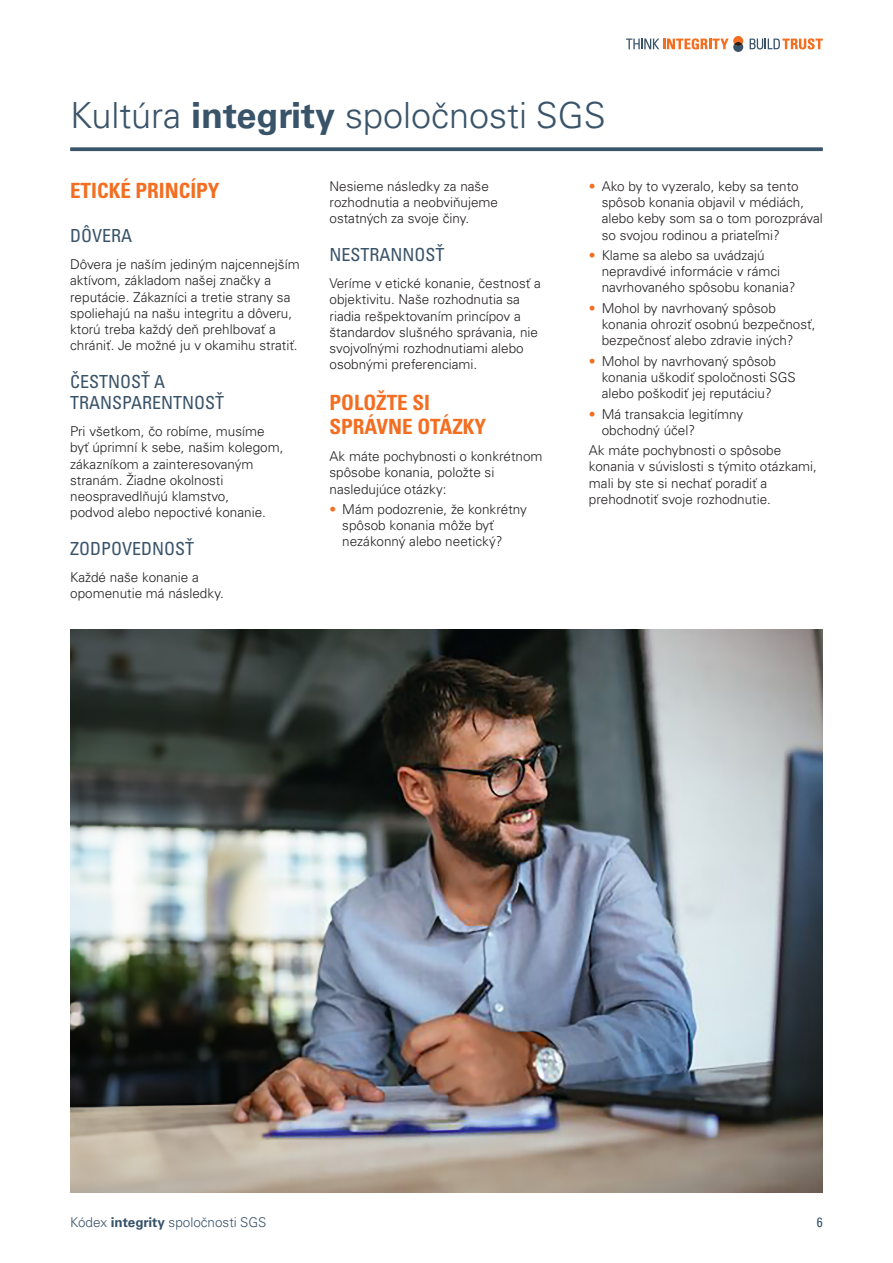
<style>
.page{position:relative;width:893px;height:1263px;background:#fff}
.page>*{position:absolute;margin:0;border:0;box-sizing:border-box;transform-origin:0 0}
.t1{font:300 36px "Univers LTCYR 45";color:#395369}
.First_Subheading{font:21px/24px "Univers LTCYR 67 Bold Cond";color:#f36e21}
.Second_Subheading{font:condensed 18px/21px "Univers LTCYR 57";color:#395369}
.Body_Text{font:300 13.5px/16.2px "Univers LTCYR 45";color:#231f20}
.t2{font:300 13.5px "Univers LTCYR 45";color:#395369}
.Body_Text-2{font:condensed 13.5px "Univers LT";color:#395369}
.s1{font-family:"Univers LTCYR 65";font-weight:700}
.s2{color:#f36e21}
</style>
<div class="page">
<svg style="left:70px;top:147px;width:753px;height:4px;background:#4a6175"></svg>
<img style="left:70px;top:630px;width:753px;height:563px">
<svg style="left:750px;top:38px;width:73px;height:11px"></svg>
<svg style="left:626px;top:36px;width:117px;height:16px"></svg>
<p class="t1" style="left:70px;top:92px;width:537px">Kultúra <span class="s1">integrity</span> spoločnosti SGS</p>
<p class="First_Subheading" style="left:70px;top:178px;width:151px">ETICKÉ PRINCÍPY</p>
<p class="Second_Subheading" style="left:70px;top:225px;width:64px">DÔVERA</p>
<p class="Body_Text" style="left:70px;top:256px;width:231px">Dôvera je naším jediným najcennejším aktívom, základom našej značky a reputácie. Zákazníci a tretie strany sa spoliehajú na našu integritu a dôveru, ktorú treba každý deň prehlbovať a chrániť. Je možné ju v okamihu stratiť.</p>
<p class="Second_Subheading" style="left:70px;top:371px;width:156px">ČESTNOSŤ A<br>TRANSPARENTNOSŤ</p>
<p class="Body_Text" style="left:70px;top:423px;width:215px">Pri všetkom, čo robíme, musíme byť úprimní k sebe, našim kolegom, zákazníkom a zainteresovaným stranám. Žiadne okolnosti neospravedlňujú klamstvo,<br>podvod alebo nepoctivé konanie.</p>
<p class="Second_Subheading" style="left:70px;top:538px;width:126px">ZODPOVEDNOSŤ</p>
<p class="Body_Text" style="left:70px;top:569px;width:155px">Každé naše konanie a opomenutie má následky.</p>
<p class="Body_Text" style="left:330px;top:178px;width:170px">Nesieme následky za naše rozhodnutia a neobviňujeme ostatných za svoje činy.</p>
<p class="Second_Subheading" style="left:330px;top:244px;width:117px">NESTRANNOSŤ</p>
<p class="Body_Text" style="left:330px;top:275px;width:213px">Veríme v etické konanie, čestnosť a objektivitu. Naše rozhodnutia sa riadia rešpektovaním princípov a štandardov slušného správania, nie svojvoľnými rozhodnutiami alebo osobnými preferenciami.</p>
<p class="First_Subheading" style="left:330px;top:390px;width:158px">POLOŽTE SI<br>SPRÁVNE OTÁZKY</p>
<p class="Body_Text" style="left:330px;top:448px;width:215px">Ak máte pochybnosti o konkrétnom spôsobe konania, položte si nasledujúce otázky:</p>
<p class="Body_Text" style="left:342px;top:501px;width:186px;text-indent:-13px"><span class="s2">•</span> Mám podozrenie, že konkrétny spôsob konania môže byť nezákonný alebo neetický?</p>
<p class="Body_Text" style="left:602px;top:178px;width:223px;text-indent:-13px"><span class="s2">•</span> Ako by to vyzeralo, keby sa tento spôsob konania objavil v médiách, alebo keby som sa o tom porozprával so svojou rodinou a priateľmi?</p>
<p class="Body_Text" style="left:602px;top:247px;width:196px;text-indent:-13px"><span class="s2">•</span> Klame sa alebo sa uvádzajú nepravdivé informácie v rámci navrhovaného spôsobu konania?</p>
<p class="Body_Text" style="left:602px;top:300px;width:215px;text-indent:-13px"><span class="s2">•</span> Mohol by navrhovaný spôsob konania ohroziť osobnú bezpečnosť, bezpečnosť alebo zdravie iných?</p>
<p class="Body_Text" style="left:602px;top:352px;width:195px;text-indent:-13px"><span class="s2">•</span> Mohol by navrhovaný spôsob konania uškodiť spoločnosti SGS alebo poškodiť jej reputáciu?</p>
<p class="Body_Text" style="left:602px;top:405px;width:143px;text-indent:-13px"><span class="s2">•</span> Má transakcia legitímny obchodný účel?</p>
<p class="Body_Text" style="left:589px;top:442px;width:229px">Ak máte pochybnosti o spôsobe konania v súvislosti s týmito otázkami, mali by ste si nechať poradiť a prehodnotiť svoje rozhodnutie.</p>
<p class="t2" style="left:70px;top:1214px;width:198px">Kódex <span class="s1">integrity</span> spoločnosti SGS</p>
<p class="Body_Text-2" style="left:817px;top:1214px;width:7px">6</p>
</div>
